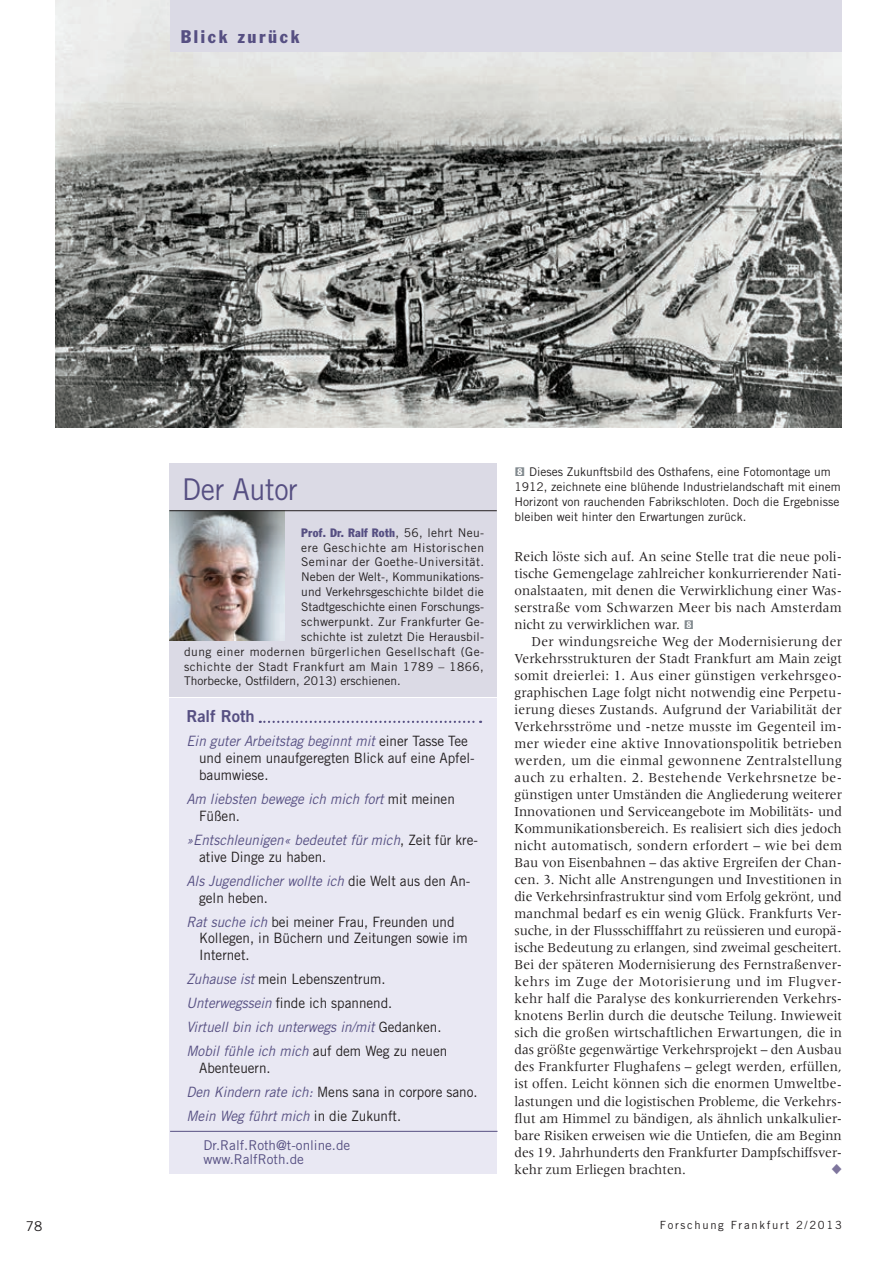
<style>
.page{position:relative;width:893px;height:1263px;background:#fff}
.page>*{position:absolute;margin:0;border:0;box-sizing:border-box;transform-origin:0 0}
.t1{font:30px "Trade Gothic";letter-spacing:-.01em;color:#564f82;scale:.95 1}
.t2{font:condensed 18px "Franklin Gothic";letter-spacing:.15em;color:#564f82}
.t3{font:16.5px "Trade Gothic Bold Two";color:#564f82}
.t4{font:14.25px/17px "Meridien";color:#231f20;text-align:justify;scale:.95 1}
.t5{font:14.25px/16.8px "Trade Gothic";color:#231f20;scale:.95 1}
.t6{font:italic 14.25px/24px "Trade Gothic";color:#564f82;scale:.95 1}
.t7{font:13.5px/14.9px "Trade Gothic";color:#564f82}
.t8{font:13.5px "Trade Gothic";color:#231f20}
.t9{font:12px/14.9px "Trade Gothic";color:#231f20}
.t10{font:12px "Trade Gothic";letter-spacing:.04em;color:#231f20}
.t11{font:12px "Trade Gothic";letter-spacing:.035em;color:#231f20}
.t12{font:condensed 12px "Franklin Gothic";letter-spacing:.025em;color:#564f82}
.t13{font:12px "Trade Gothic";letter-spacing:.02em;color:#231f20}
.t14{font:12px "Trade Gothic";letter-spacing:.045em;color:#231f20}
.t15{font:11.25px "Trade Gothic";letter-spacing:.15em;color:#231f20}
.s1{font-family:"Trade Gothic";font-stretch:normal;color:#231f20}
.s2{font-style:italic;color:#564f82}
.s3{font-style:normal;color:#231f20}
.s4{font-family:"Gothic Ziff";font-weight:500;color:#81898e}
.s5{font-family:"Gothic Ziff";font-weight:500;font-size:12px;color:#81898e}
</style>
<div class="page">
<img style="left:55px;top:0;width:787px;height:428px">
<div style="left:170px;top:0;width:672px;height:51px;background:#dbdae5"></div>
<div style="left:169px;top:464px;width:328px;height:233px;background:#dbdae5"></div>
<img style="left:169px;top:511px;width:115px;height:130px">
<hr style="left:169px;top:510px;width:328px;height:1px;background:#231f20">
<div style="left:169px;top:698px;width:328px;height:475px;background:#e9e8f3"></div>
<svg style="left:260px;top:721px;width:221px;height:2px"></svg>
<hr style="left:170px;top:1131px;width:327px;height:1px;background:#564f82">
<p class="t2" style="left:181px;top:26px;width:120px">Blick zurück</p>
<h1 class="t1" style="left:182px;top:471px;width:123px">Der Autor</h1>
<p class="t12" style="left:301px;top:525px;width:184px">Prof. Dr. Ralf Roth<span class="s1">, 56, lehrt Neu-</span></p>
<p class="t14" style="left:301px;top:540px;width:184px">ere Geschichte am Historischen</p>
<p class="t10" style="left:301px;top:555px;width:184px">Seminar der Goethe-Universität.</p>
<p class="t9" style="left:301px;top:569px;width:184px">Neben der Welt-, Kommunikations-</p>
<p class="t9" style="left:301px;top:584px;width:184px">und Verkehrsgeschichte bildet die</p>
<p class="t9" style="left:301px;top:599px;width:184px">Stadtgeschichte einen Forschungs-</p>
<p class="t13" style="left:301px;top:614px;width:184px">schwerpunkt. Zur Frankfurter Ge-</p>
<p class="t9" style="left:301px;top:629px;width:184px">schichte ist zuletzt Die Herausbil-</p>
<p class="t10" style="left:184px;top:644px;width:302px">dung einer modernen bürgerlichen Gesellschaft (Ge-</p>
<p class="t11" style="left:184px;top:659px;width:301px">schichte der Stadt Frankfurt am Main 1789 – 1866,</p>
<p class="t9" style="left:184px;top:674px;width:218px">Thorbecke, Ostfildern, 2013) erschienen.</p>
<p class="t3" style="left:186px;top:706px;width:70px">Ralf Roth</p>
<p class="t5" style="left:199px;top:733px;width:292px;text-indent:-13px"><span class="s2">Ein guter Arbeitstag beginnt mit</span> einer Tasse Tee und einem unaufgeregten Blick auf eine Apfel&shy;baumwiese.</p>
<p class="t6" style="left:199px;top:790px;width:271px;line-height:16.8px;text-indent:-13px">Am liebsten bewege ich mich fort <span class="s3">mit meinen<br>Füßen.</span></p>
<p class="t6" style="left:199px;top:831px;width:295px;line-height:16.8px;text-indent:-13px">»Entschleunigen« bedeutet für mich<span class="s3">, Zeit für kre&shy;ative Dinge zu haben.</span></p>
<p class="t5" style="left:199px;top:872px;width:287px;text-indent:-13px"><span class="s2">Als Jugendlicher wollte ich</span> die Welt aus den An&shy;geln heben.</p>
<p class="t5" style="left:199px;top:913px;width:284px;text-indent:-13px"><span class="s2">Rat suche ich</span> bei meiner Frau, Freunden und<br>Kollegen, in Büchern und Zeitungen sowie im<br>Internet.</p>
<p class="t6" style="left:186px;top:967px;width:276px">Zuhause ist <span class="s3">mein Lebenszentrum.<br></span>Unterwegssein <span class="s3">finde ich spannend.<br></span>Virtuell bin ich unterwegs in/mit <span class="s3">Gedanken.<br></span>Mobil fühle ich mich <span class="s3">auf dem Weg zu neuen</span></p>
<p class="t5" style="left:186px;top:1056px;width:308px;line-height:24px;text-indent:13px">Abenteuern.<br><span class="s2">Den Kindern rate ich:</span> Mens sana in corpore sano.<br><span class="s2">Mein Weg führt mich</span> in die Zukunft.</p>
<p class="t7" style="left:203px;top:1137px;width:148px">Dr.Ralf.Roth@t-online.de www.RalfRoth.de</p>
<p class="t9" style="left:514px;top:464px;width:328px"><span class="s4">8</span> Dieses Zukunftsbild des Osthafens, eine Fotomontage um 1912, zeichnete eine blühende Industrielandschaft mit einem Horizont von rauchenden Fabrikschloten. Doch die Ergebnisse bleiben weit hinter den Erwartungen zurück.</p>
<p class="t4" style="left:514px;top:548px;width:346px">Reich löste sich auf. An seine Stelle trat die neue poli&shy;tische Gemengelage zahlreicher konkurrierender Nati&shy;onalstaaten, mit denen die Verwirklichung einer Was&shy;serstraße vom Schwarzen Meer bis nach Amsterdam nicht zu verwirklichen war. <span class="s5">8</span></p>
<p class="t4" style="left:514px;top:633px;width:346px;text-indent:17px">Der windungsreiche Weg der Modernisierung der Verkehrsstrukturen der Stadt Frankfurt am Main zeigt somit dreierlei: 1. Aus einer günstigen verkehrsgeo&shy;graphischen Lage folgt nicht notwendig eine Perpetu&shy;ierung dieses Zustands. Aufgrund der Variabilität der Verkehrsströme und -netze musste im Gegenteil im&shy;mer wieder eine aktive Innovationspolitik betrieben werden, um die einmal gewonnene Zentralstellung auch zu erhalten. 2. Bestehende Verkehrsnetze be&shy;günstigen unter Umständen die Angliederung weiterer Innovationen und Serviceangebote im Mobilitäts- und Kommunikationsbereich. Es realisiert sich dies jedoch nicht automatisch, sondern erfordert – wie bei dem Bau von Eisenbahnen – das aktive Ergreifen der Chan&shy;cen. 3. Nicht alle Anstrengungen und Investitionen in die Verkehrsinfrastruktur sind vom Erfolg gekrönt, und manchmal bedarf es ein wenig Glück. Frankfurts Ver&shy;suche, in der Flussschifffahrt zu reüssieren und europä&shy;ische Bedeutung zu erlangen, sind zweimal gescheitert.<br>Bei der späteren Modernisierung des Fernstraßenver&shy;kehrs im Zuge der Motorisierung und im Flugver&shy;kehr half die Paralyse des konkurrierenden Verkehrs&shy;knotens Berlin durch die deutsche Teilung. Inwieweit sich die großen wirtschaftlichen Erwartungen, die in das größte gegenwärtige Verkehrsprojekt – den Ausbau des Frankfurter Flughafens – gelegt werden, erfüllen, ist offen. Leicht können sich die enormen Umweltbe&shy;lastungen und die logistischen Probleme, die Verkehrs&shy;flut am Himmel zu bändigen, als ähnlich unkalkulier&shy;bare Risiken erweisen wie die Untiefen, die am Beginn des 19. Jahrhunderts den Frankfurter Dampfschiffsver&shy;kehr zum Erliegen brachten.</p>
<p class="t8" style="left:26px;top:1217px;width:18px">78</p>
<p class="t15" style="left:660px;top:1218px;width:184px">Forschung Frankfurt 2/2013</p>
</div>
